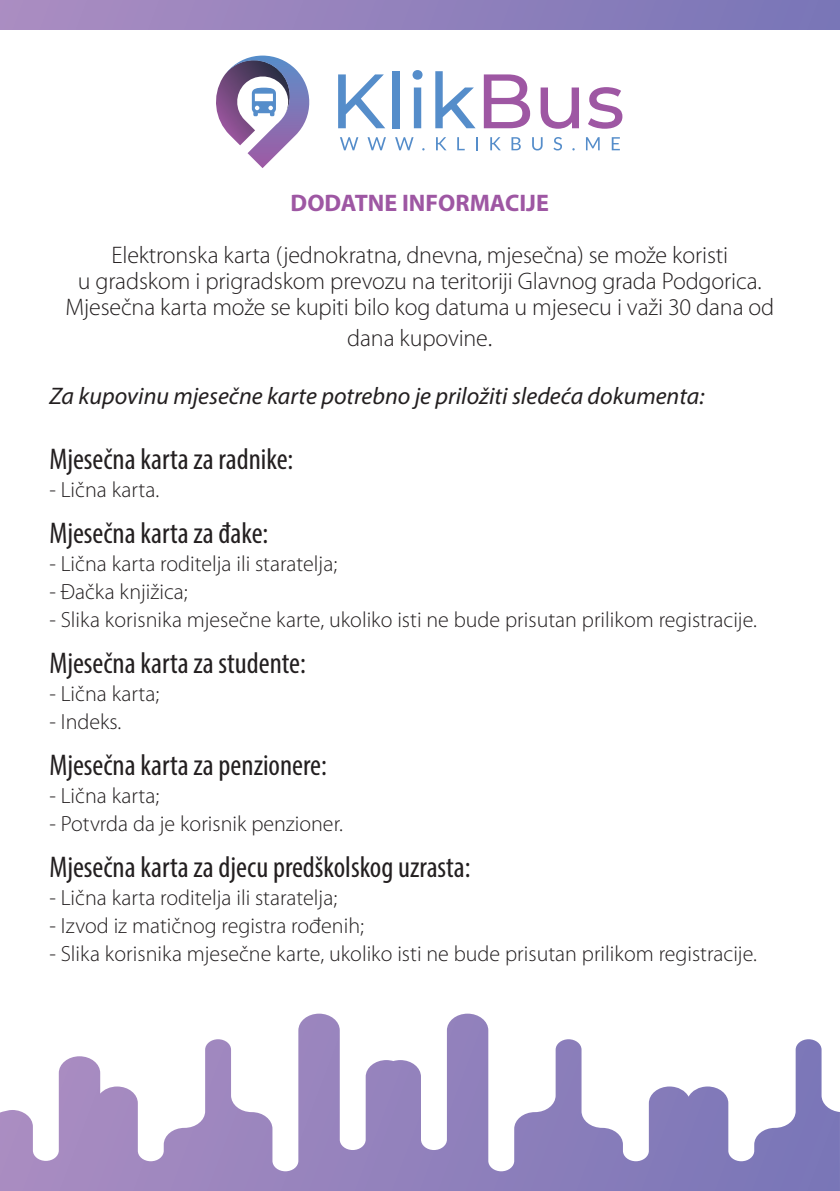
<style>
.page{position:relative;width:840px;height:1191px;background:#fff}
.page>*{position:absolute;margin:0;border:0;box-sizing:border-box;transform-origin:0 0}
.t1{font:condensed 30px "Myriad Pro";color:#231f20}
.t2{font:300 24px/26px "Myriad Pro";letter-spacing:-.005em;color:#231f20;text-align:center}
.t3{font:italic 24px "Myriad Pro";color:#231f20}
.t4{font:700 24px "Myriad Pro";color:#9e57a3}
.t5{font:300 22px "Myriad Pro";color:#231f20}
.s1{font-size:26px}
</style>
<div class="page">
<svg style="left:0;top:1013px;width:839px;height:178px"></svg>
<svg style="left:216px;top:55px;width:94px;height:113px"></svg>
<svg style="left:338px;top:74px;width:47px;height:54px"></svg>
<div style="left:392px;top:71px;width:7px;height:57px;background:#558dca"></div>
<svg style="left:412px;top:70px;width:10px;height:58px"></svg>
<svg style="left:435px;top:71px;width:40px;height:57px"></svg>
<svg style="left:483px;top:74px;width:47px;height:54px"></svg>
<svg style="left:540px;top:87px;width:38px;height:42px"></svg>
<svg style="left:588px;top:87px;width:34px;height:42px"></svg>
<svg style="left:340px;top:137px;width:18px;height:13px"></svg>
<svg style="left:367px;top:137px;width:19px;height:13px"></svg>
<svg style="left:395px;top:137px;width:18px;height:13px"></svg>
<svg style="left:436px;top:137px;width:10px;height:13px"></svg>
<svg style="left:457px;top:137px;width:7px;height:13px"></svg>
<svg style="left:476px;top:137px;width:1px;height:13px"></svg>
<svg style="left:490px;top:137px;width:10px;height:13px"></svg>
<svg style="left:511px;top:137px;width:9px;height:13px"></svg>
<svg style="left:532px;top:137px;width:10px;height:13px"></svg>
<svg style="left:553px;top:137px;width:8px;height:13px"></svg>
<svg style="left:586px;top:137px;width:13px;height:13px"></svg>
<svg style="left:611px;top:137px;width:8px;height:13px"></svg>
<div style="left:0;top:0;width:839px;height:29px;background:linear-gradient(to right,#ab8dc1,#7875b7)"></div>
<p class="t4" style="left:290px;top:187px;width:260px">DODATNE INFORMACIJE</p>
<p class="t2" style="left:65px;top:242px;width:710px">Elektronska karta (jednokratna, dnevna, mjesečna) se može koristi<br>u gradskom i prigradskom prevozu na teritoriji Glavnog grada Podgorica.<br>Mjesečna karta može se kupiti bilo kog datuma u mjesecu i važi 30 dana od</p>
<p class="t2" style="left:347px;top:326px;width:146px">dana kupovine<span class="s1">.</span></p>
<p class="t3" style="left:49px;top:381px;width:656px">Za kupovinu mjesečne karte potrebno je priložiti sledeća dokumenta:</p>
<h1 class="t1" style="left:49px;top:441px;width:245px">Mjesečna karta za radnike:</h1>
<p class="t5" style="left:49px;top:477px;width:111px">- Lična karta.</p>
<h1 class="t1" style="left:49px;top:515px;width:220px">Mjesečna karta za đake:</h1>
<p class="t5" style="left:49px;top:551px;width:289px">- Lična karta roditelja ili staratelja;</p>
<p class="t5" style="left:49px;top:579px;width:140px">- Đačka knjižica;</p>
<p class="t5" style="left:49px;top:607px;width:708px">- Slika korisnika mjesečne karte, ukoliko isti ne bude prisutan prilikom registracije.</p>
<h1 class="t1" style="left:49px;top:645px;width:258px">Mjesečna karta za studente:</h1>
<p class="t5" style="left:49px;top:681px;width:111px">- Lična karta;</p>
<p class="t5" style="left:49px;top:709px;width:73px">- Indeks.</p>
<h1 class="t1" style="left:49px;top:747px;width:279px">Mjesečna karta za penzionere:</h1>
<p class="t5" style="left:49px;top:783px;width:111px">- Lična karta;</p>
<p class="t5" style="left:49px;top:811px;width:295px">- Potvrda da je korisnik penzioner.</p>
<h1 class="t1" style="left:49px;top:849px;width:422px">Mjesečna karta za djecu predškolskog uzrasta:</h1>
<p class="t5" style="left:49px;top:885px;width:289px">- Lična karta roditelja ili staratelja;</p>
<p class="t5" style="left:49px;top:913px;width:316px">- Izvod iz matičnog registra rođenih;</p>
<p class="t5" style="left:49px;top:941px;width:708px">- Slika korisnika mjesečne karte, ukoliko isti ne bude prisutan prilikom registracije.</p>
</div>
